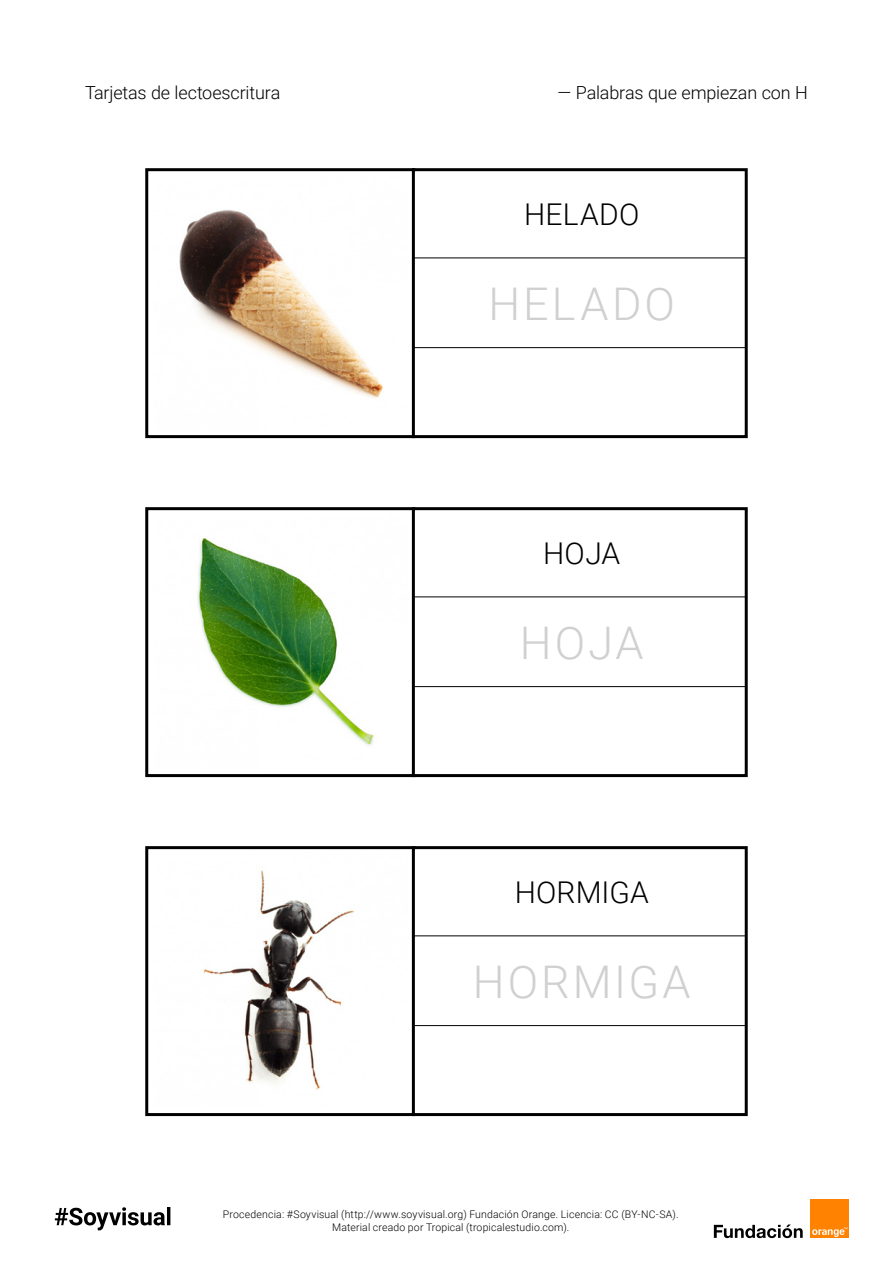
<style>
.page{position:relative;width:893px;height:1263px;background:#fff}
.page>*{position:absolute;margin:0;border:0;box-sizing:border-box;transform-origin:0 0}
.t1{font:300 45px "Roboto";letter-spacing:.065em;color:#d0d0d0}
.t2{font:300 30px "Roboto";letter-spacing:.005em;color:#000}
.t3{font:300 18px "Roboto";letter-spacing:-.01em;color:#000}
.t4{font:300 10.5px/12.6px "Roboto";letter-spacing:.015em;color:#000;text-align:center}
</style>
<div class="page">
<div style="left:810px;top:1199px;width:39px;height:39px;background:#ff8200"></div>
<svg style="left:812px;top:1227px;width:35px;height:10px"></svg>
<svg style="left:714px;top:1224px;width:89px;height:14px"></svg>
<svg style="left:55px;top:1207px;width:115px;height:23px"></svg>
<img style="left:179px;top:210px;width:204px;height:188px">
<div style="left:145px;top:168px;width:270px;height:270px;border:3px solid #000"></div>
<div style="left:412px;top:168px;width:336px;height:270px;border:3px solid #000"></div>
<hr style="left:414px;top:258px;width:332px;height:1px;background:#000">
<hr style="left:414px;top:347px;width:332px;height:1px;background:#000">
<img style="left:197px;top:538px;width:180px;height:208px">
<div style="left:145px;top:507px;width:270px;height:270px;border:3px solid #000"></div>
<div style="left:412px;top:507px;width:336px;height:270px;border:3px solid #000"></div>
<hr style="left:414px;top:596px;width:332px;height:1px;background:#000">
<hr style="left:414px;top:686px;width:332px;height:1px;background:#000">
<img style="left:203px;top:870px;width:152px;height:220px">
<div style="left:145px;top:846px;width:270px;height:270px;border:3px solid #000"></div>
<div style="left:412px;top:846px;width:336px;height:270px;border:3px solid #000"></div>
<hr style="left:414px;top:935px;width:332px;height:1px;background:#000">
<hr style="left:414px;top:1025px;width:332px;height:1px;background:#000">
<h3 class="t3" style="left:85px;top:80px;width:197px">Tarjetas de lectoescritura</h3>
<h3 class="t3" style="left:557px;top:80px;width:252px">— Palabras que empiezan con H</h3>
<h2 class="t2" style="left:524px;top:194px;width:117px">HELADO</h2>
<h1 class="t1" style="left:489px;top:272px;width:188px">HELADO</h1>
<h2 class="t2" style="left:543px;top:533px;width:79px">HOJA</h2>
<h1 class="t1" style="left:520px;top:611px;width:125px">HOJA</h1>
<h2 class="t2" style="left:515px;top:872px;width:136px">HORMIGA</h2>
<h1 class="t1" style="left:473px;top:950px;width:219px">HORMIGA</h1>
<p class="t4" style="left:223px;top:1208px;width:457px">Procedencia: #Soyvisual (http://www.soyvisual.org) Fundación Orange. Licencia: CC (BY-NC-SA).<br>Material creado por Tropical (tropicalestudio.com).</p>
</div>
